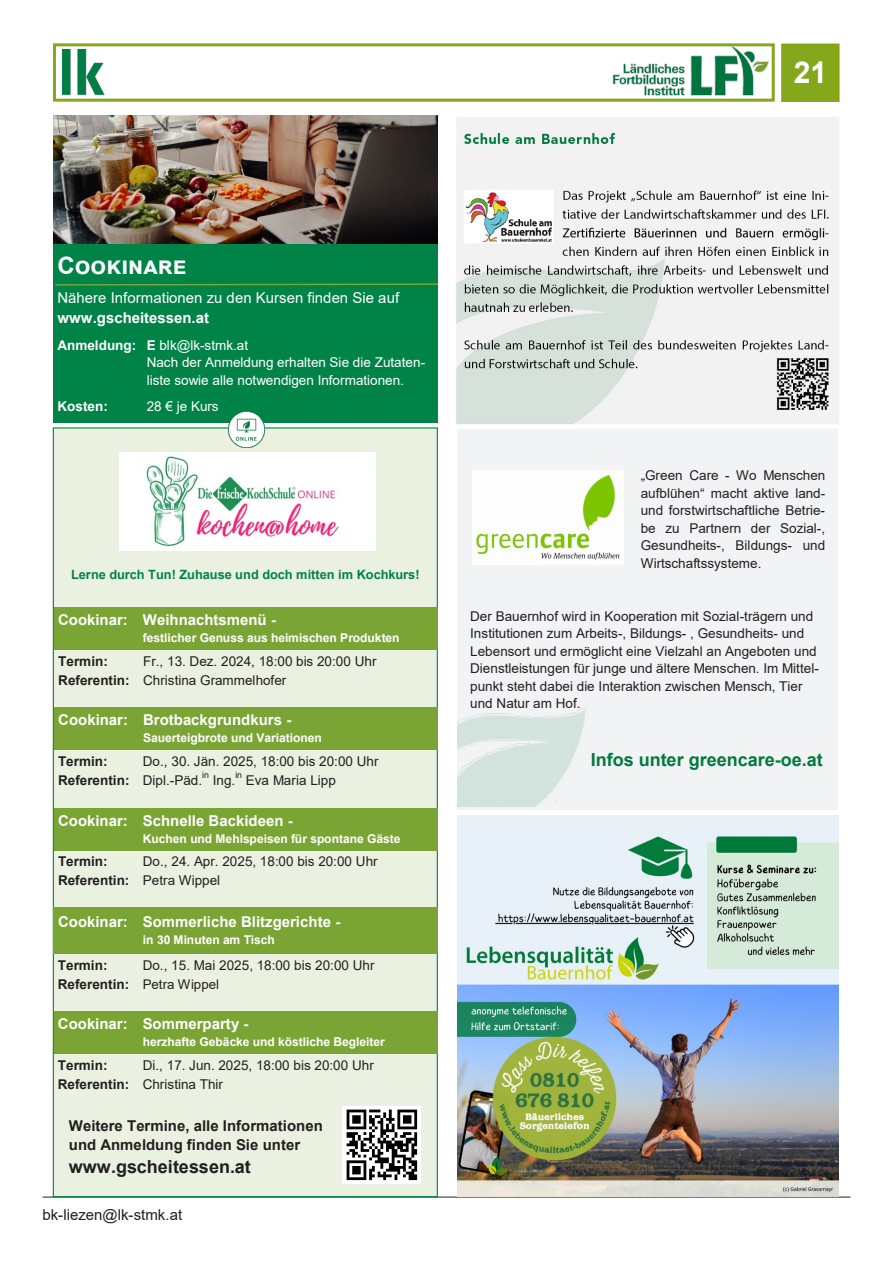
<style>
.page{position:relative;width:893px;height:1263px;background:#fff}
.page>*{position:absolute;margin:0;border:0;box-sizing:border-box;transform-origin:0 0}
.t1{font:700 30.15px "Arial";color:#fff}
.t2{font:700 24px "Arial";color:#fff}
.t3{font:700 18px "Arial";color:#007a3e}
.t4{font:700 18px "Arial";color:#231f20}
.t5{font:700 15px "Arial";color:#fff}
.t6{font:700 15px/19.5px "Arial";color:#231f20}
.t7{font:15px "Arial";color:#fff}
.t8{font:15px "Arial";color:#231f20}
.t9{font:13.5px/17.5px "Arial";letter-spacing:.005em;color:#231f20}
.t10{font:13.5px/17.4px "Arial";color:#fff}
.t11{font:700 13.5px "Arial";color:#231f20}
.t12{font:700 13.5px "Arial";color:#fff}
.t13{font:700 12.75px "Arial";letter-spacing:-.005em;color:#008347}
.t14{font:700 12px "Arial";color:#fff}
.t15{font:8.85px "Arial";color:#231f20}
.s1{font-weight:700}
.s2{font-size:13.35px}
</style>
<div class="page">
<hr style="left:43px;top:1197px;width:807px;height:1px;background:#231f20">
<div style="left:53px;top:43px;width:722px;height:59px;border:3px solid #85a71c"></div>
<div style="left:781px;top:44px;width:58px;height:58px;border:3px solid #82a209"></div>
<div style="left:783px;top:45px;width:55px;height:55px;background:#85a71c"></div>
<img style="left:63px;top:49px;width:42px;height:46px">
<img style="left:612px;top:46px;width:157px;height:50px">
<img style="left:53px;top:116px;width:385px;height:129px">
<div style="left:53px;top:245px;width:385px;height:42px;background:#008347"></div>
<svg style="left:55px;top:283px;width:383px;height:3px"></svg>
<div style="left:53px;top:286px;width:385px;height:137px;background:#008347"></div>
<div style="left:53px;top:428px;width:384px;height:768px;background:#ebf1e1"></div>
<div style="left:54px;top:1011px;width:384px;height:42px;background:#7aa535"></div>
<div style="left:54px;top:907px;width:384px;height:46px;background:#7aa535"></div>
<div style="left:54px;top:809px;width:384px;height:42px;background:#7aa535"></div>
<div style="left:54px;top:607px;width:383px;height:43px;background:#7aa535"></div>
<div style="left:54px;top:707px;width:383px;height:43px;background:#7aa535"></div>
<img style="left:120px;top:452px;width:255px;height:98px">
<img style="left:228px;top:412px;width:36px;height:36px">
<img style="left:456px;top:117px;width:383px;height:307px">
<div style="left:457px;top:429px;width:381px;height:381px;background:#f2f3f4"></div>
<img style="left:457px;top:708px;width:129px;height:99px">
<img style="left:472px;top:471px;width:152px;height:93px">
<img style="left:457px;top:815px;width:382px;height:382px">
<img style="left:343px;top:1106px;width:77px;height:78px">
<h1 class="t1" style="left:794px;top:51px;width:35px">21</h1>
<h2 class="t2" style="left:58px;top:248px;width:130px">Cookinare</h2>
<p class="t7" style="left:58px;top:288px;width:343px">Nähere Informationen zu den Kursen finden Sie auf</p>
<p class="t5" style="left:58px;top:307px;width:153px">www.gscheitessen.at</p>
<p class="t10" style="left:147px;top:336px;width:280px;text-indent:-89px"><span class="s1">Anmeldung: E</span> blk@lk-stmk.at<br>Nach der Anmeldung erhalten Sie die Zutaten&shy;liste sowie alle notwendigen Informationen.</p>
<p class="t12" style="left:58px;top:397px;width:52px">Kosten:</p>
<p class="t10" style="left:147px;top:398px;width:74px">28 € je Kurs</p>
<p class="t13" style="left:71px;top:565px;width:350px">Lerne durch Tun! Zuhause und doch mitten im Kochkurs!</p>
<p class="t5" style="left:58px;top:609px;width:220px">Cookinar: Weihnachtsmenü -</p>
<p class="t14" style="left:143px;top:629px;width:258px">festlicher Genuss aus heimischen Produkten</p>
<p class="t11" style="left:58px;top:652px;width:51px">Termin:</p>
<p class="t9" style="left:58px;top:652px;width:320px;line-height:18.9px;text-indent:85px">Fr., 13. Dez. 2024, 18:00 bis 20:00 Uhr<br><span class="s1">Referentin:</span> Christina Grammelhofer</p>
<p class="t5" style="left:58px;top:709px;width:235px">Cookinar: Brotbackgrundkurs -</p>
<p class="t14" style="left:143px;top:729px;width:180px">Sauerteigbrote und Variationen</p>
<p class="t11" style="left:58px;top:751px;width:51px">Termin:</p>
<p class="t9" style="left:58px;top:751px;width:322px;line-height:18.9px;text-indent:85px">Do., 30. Jän. 2025, 18:00 bis 20:00 Uhr<br><span class="s1">Referentin:</span> Dipl.-Päd.</p>
<p class="t15" style="left:202px;top:769px;width:8px">in</p>
<p class="t9" style="left:213px;top:771px;width:24px">Ing.</p>
<p class="t15" style="left:235px;top:769px;width:8px">in</p>
<p class="t9" style="left:246px;top:771px;width:92px">Eva Maria Lipp</p>
<p class="t5" style="left:58px;top:810px;width:236px">Cookinar: Schnelle Backideen -</p>
<p class="t14" style="left:143px;top:830px;width:259px">Kuchen und Mehlspeisen für spontane Gäste</p>
<p class="t11" style="left:58px;top:851px;width:51px">Termin:</p>
<p class="t9" style="left:58px;top:851px;width:321px;line-height:18.9px;text-indent:85px">Do., 24. Apr. 2025, 18:00 bis 20:00 Uhr<br><span class="s1">Referentin:</span> Petra Wippel</p>
<p class="t5" style="left:58px;top:911px;width:284px">Cookinar: Sommerliche Blitzgerichte -</p>
<p class="t14" style="left:143px;top:931px;width:134px">in 30 Minuten am Tisch</p>
<p class="t11" style="left:58px;top:955px;width:51px">Termin:</p>
<p class="t9" style="left:58px;top:955px;width:318px;line-height:18.9px;text-indent:85px">Do., 15. Mai 2025, 18:00 bis 20:00 Uhr<br><span class="s1">Referentin:</span> <span class="s2">Petra Wippel</span></p>
<p class="t5" style="left:58px;top:1013px;width:192px">Cookinar: Sommerparty -</p>
<p class="t14" style="left:143px;top:1033px;width:244px">herzhafte Gebäcke und köstliche Begleiter</p>
<p class="t11" style="left:58px;top:1055px;width:51px">Termin:</p>
<p class="t9" style="left:58px;top:1055px;width:318px;line-height:18.9px;text-indent:85px">Di., 17. Jun. 2025, 18:00 bis 20:00 Uhr<br><span class="s1">Referentin:</span> Christina Thir</p>
<p class="t6" style="left:69px;top:1116px;width:255px">Weitere Termine, alle Informationen und Anmeldung finden Sie unter</p>
<h3 class="t4" style="left:69px;top:1154px;width:184px">www.gscheitessen.at</h3>
<p class="t8" style="left:43px;top:1205px;width:141px">bk-liezen@lk-stmk.at</p>
<p class="t9" style="left:641px;top:467px;width:186px;text-align:justify">„Green Care - Wo Menschen aufblühen“ macht aktive land&shy;und forstwirtschaftliche Betrie&shy;be zu Partnern der Sozial-, Gesundheits-, Bildungs- und Wirtschaftssysteme.</p>
<p class="t9" style="left:470px;top:607px;width:350px">Der Bauernhof wird in Kooperation mit Sozial-trägern und Institutionen zum Arbeits-, Bildungs- , Gesundheits- und Lebensort und ermöglicht eine Vielzahl an Angeboten und Dienstleistungen für junge und ältere Menschen. Im Mittel&shy;punkt steht dabei die Interaktion zwischen Mensch, Tier und Natur am Hof.</p>
<h3 class="t3" style="left:591px;top:747px;width:234px">Infos unter greencare-oe.at</h3>
</div>
